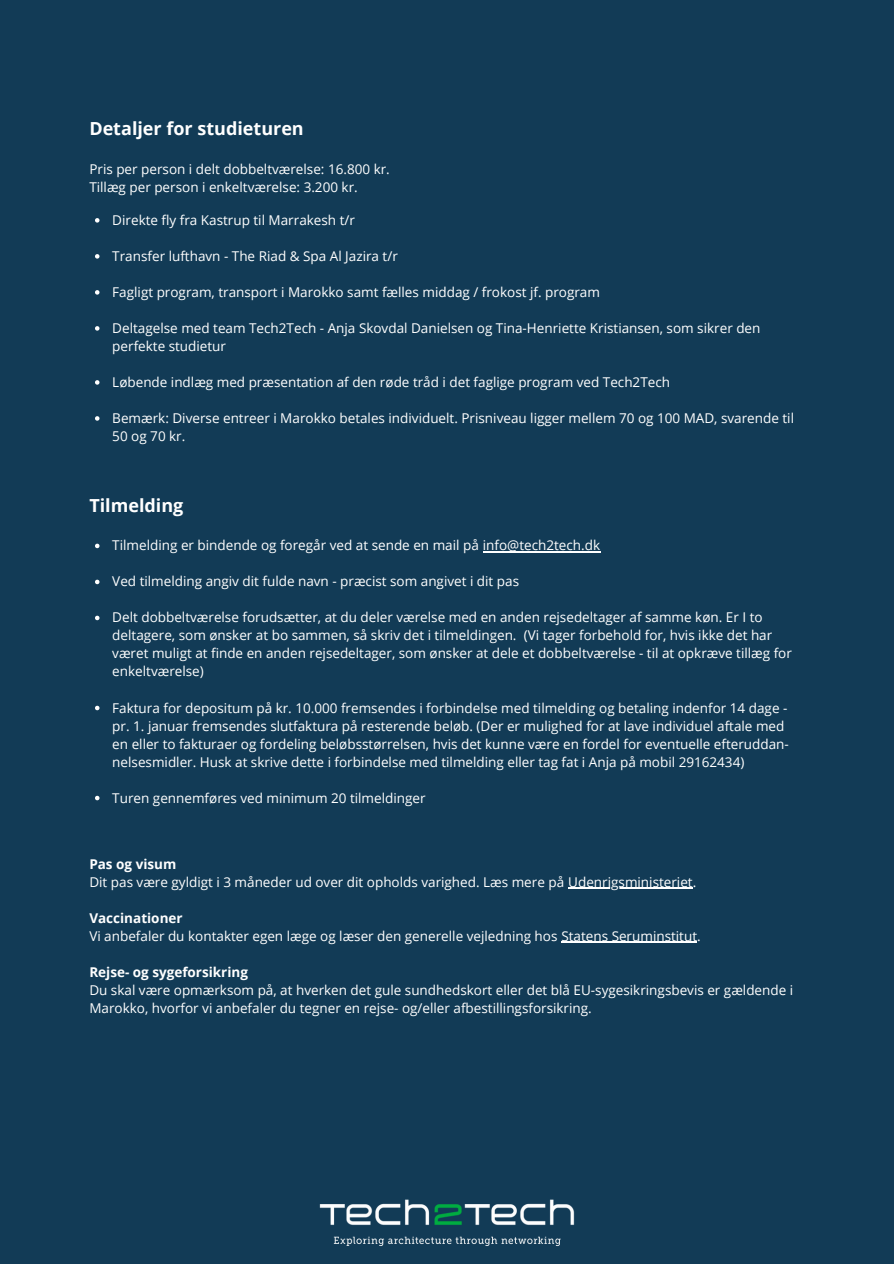
<style>
.page{position:relative;width:894px;height:1264px;background:#fff}
.page>*{position:absolute;margin:0;border:0;box-sizing:border-box;transform-origin:0 0}
.t1{font:700 18px "Open Sans";color:#fff}
.t2{font:13.5px/18px "Open Sans";color:#fff}
.t3{font:700 13.5px "Open Sans";color:#fff}
</style>
<div class="page">
<div style="left:0;top:0;width:893px;height:1263px;background:#123b56"></div>
<img style="left:319px;top:1199px;width:256px;height:47px">
<svg style="left:95px;top:218px;width:4px;height:4px"></svg>
<svg style="left:95px;top:254px;width:4px;height:4px"></svg>
<svg style="left:95px;top:290px;width:4px;height:4px"></svg>
<svg style="left:95px;top:326px;width:4px;height:4px"></svg>
<svg style="left:95px;top:380px;width:4px;height:4px"></svg>
<svg style="left:95px;top:416px;width:4px;height:4px"></svg>
<svg style="left:95px;top:543px;width:4px;height:5px"></svg>
<hr style="left:482px;top:551px;width:118px;height:1px;background:#fff">
<svg style="left:95px;top:579px;width:4px;height:5px"></svg>
<svg style="left:95px;top:615px;width:4px;height:5px"></svg>
<svg style="left:95px;top:705px;width:4px;height:5px"></svg>
<svg style="left:95px;top:795px;width:4px;height:5px"></svg>
<hr style="left:568px;top:887px;width:124px;height:1px;background:#fff">
<hr style="left:561px;top:941px;width:136px;height:1px;background:#fff">
<p class="t1" style="left:89px;top:116px;width:216px">Detaljer for studieturen</p>
<p class="t2" style="left:89px;top:159px;width:302px">Pris per person i delt dobbeltværelse: 16.800 kr.</p>
<p class="t2" style="left:89px;top:177px;width:270px">Tillæg per person i enkeltværelse: 3.200 kr.</p>
<p class="t2" style="left:112px;top:210px;width:244px">Direkte fly fra Kastrup til Marrakesh t/r</p>
<p class="t2" style="left:112px;top:246px;width:287px">Transfer lufthavn - The Riad &amp; Spa Al Jazira t/r</p>
<p class="t2" style="left:112px;top:282px;width:489px">Fagligt program, transport i Marokko samt fælles middag / frokost jf. program</p>
<p class="t2" style="left:112px;top:318px;width:649px">Deltagelse med team Tech2Tech - Anja Skovdal Danielsen og Tina-Henriette Kristiansen, som sikrer den perfekte studietur</p>
<p class="t2" style="left:112px;top:372px;width:559px">Løbende indlæg med præsentation af den røde tråd i det faglige program ved Tech2Tech</p>
<p class="t2" style="left:112px;top:408px;width:683px">Bemærk: Diverse entreer i Marokko betales individuelt. Prisniveau ligger mellem 70 og 100 MAD, svarende til<br>50 og 70 kr.</p>
<p class="t1" style="left:89px;top:493px;width:95px">Tilmelding</p>
<h1 class="t2" style="left:112px;top:536px;width:489px">Tilmelding er bindende og foregår ved at sende en mail på info@tech2tech.dk</h1>
<p class="t2" style="left:112px;top:572px;width:408px">Ved tilmelding angiv dit fulde navn - præcist som angivet i dit pas</p>
<p class="t2" style="left:112px;top:608px;width:681px">Delt dobbeltværelse forudsætter, at du deler værelse med en anden rejsedeltager af samme køn. Er I to deltagere, som ønsker at bo sammen, så skriv det i tilmeldingen. (Vi tager forbehold for, hvis ikke det har været muligt at finde en anden rejsedeltager, som ønsker at dele et dobbeltværelse - til at opkræve tillæg for enkeltværelse)</p>
<p class="t2" style="left:112px;top:698px;width:677px">Faktura for depositum på kr. 10.000 fremsendes i forbindelse med tilmelding og betaling indenfor 14 dage - pr. 1. januar fremsendes slutfaktura på resterende beløb. (Der er mulighed for at lave individuel aftale med en eller to fakturaer og fordeling beløbsstørrelsen, hvis det kunne være en fordel for eventuelle efteruddan&shy;nelsesmidler. Husk at skrive dette i forbindelse med tilmelding eller tag fat i Anja på mobil 29162434)</p>
<p class="t2" style="left:112px;top:788px;width:314px">Turen gennemføres ved minimum 20 tilmeldinger</p>
<p class="t3" style="left:89px;top:854px;width:88px">Pas og visum</p>
<p class="t2" style="left:89px;top:872px;width:608px">Dit pas være gyldigt i 3 måneder ud over dit opholds varighed. Læs mere på Udenrigsministeriet.</p>
<p class="t3" style="left:89px;top:908px;width:95px">Vaccinationer</p>
<p class="t2" style="left:89px;top:926px;width:612px">Vi anbefaler du kontakter egen læge og læser den generelle vejledning hos Statens Seruminstitut.</p>
<p class="t3" style="left:89px;top:962px;width:160px">Rejse- og sygeforsikring</p>
<p class="t2" style="left:89px;top:980px;width:705px">Du skal være opmærksom på, at hverken det gule sundhedskort eller det blå EU-sygesikringsbevis er gældende i<br>Marokko, hvorfor vi anbefaler du tegner en rejse- og/eller afbestillingsforsikring.</p>
</div>
